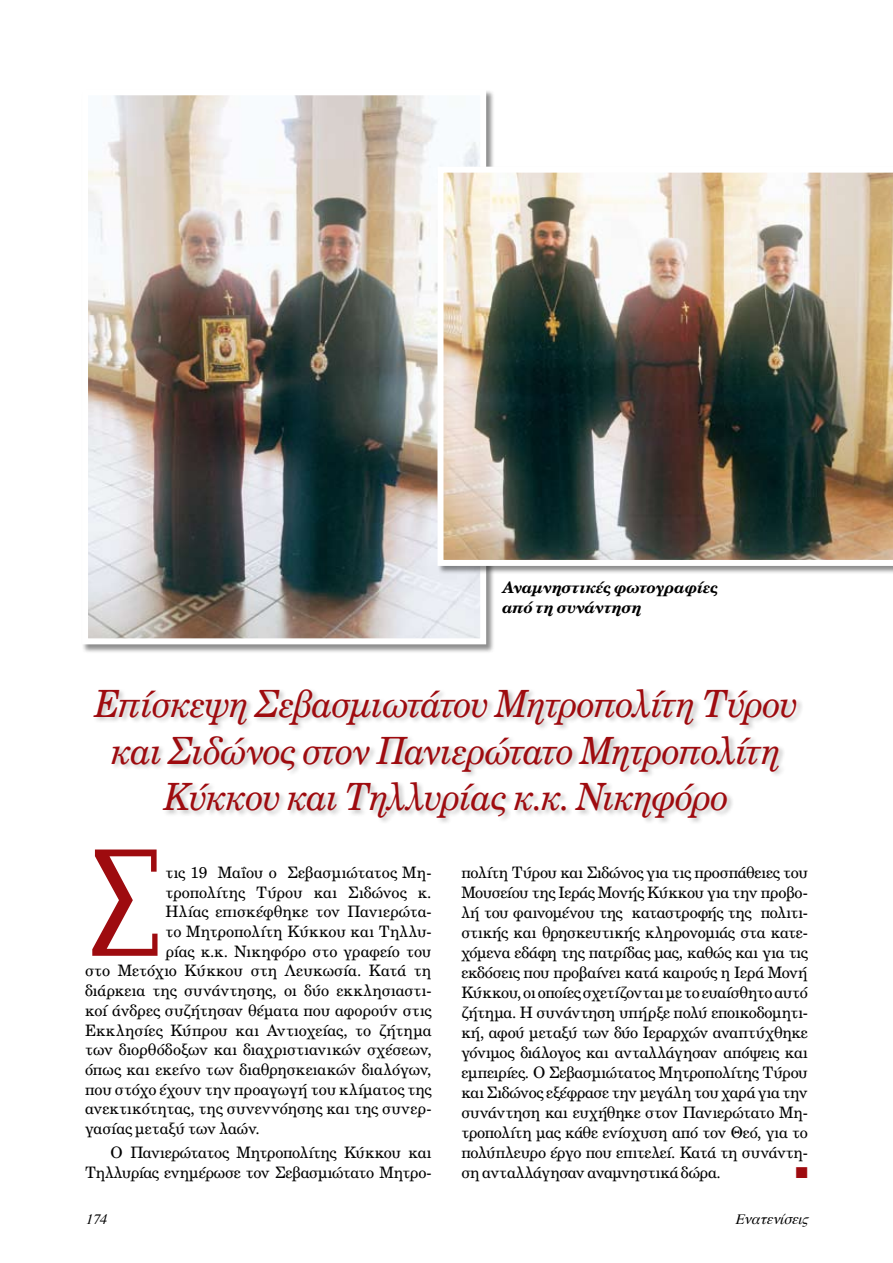
<style>
.page{position:relative;width:893px;height:1263px;background:#fff}
.page>*{position:absolute;margin:0;border:0;box-sizing:border-box;transform-origin:0 0}
.t1{font:158.4px "PF Diplomat";color:#9e0b0f;scale:.83 1}
.t2{font:37.5px/46.5px "UB Century Italic";letter-spacing:-.015em;color:#9e0b0f;text-align:center;scale:.95 1}
.t3{font:15.75px/20px "UB Century";letter-spacing:-.005em;color:#000;text-align:right}
.t4{font:italic 15.75px/20.2px "UB Century Bold";color:#000}
.t5{font:15.75px "Zapf Dingbats ITC";color:#9e0b0f}
.t6{font:italic 14.25px "Times";color:#000}
</style>
<div class="page">
<div style="left:92px;top:687px;width:769px;height:162px;background:#000;opacity:.25"></div>
<div style="left:82px;top:89px;width:419px;height:571px;background:#000;opacity:.45"></div>
<img style="left:89px;top:96px;width:390px;height:541px">
<div style="left:82px;top:89px;width:404px;height:555px;border:6px solid #fff"></div>
<div style="left:437px;top:166px;width:456px;height:414px;background:#000;opacity:.45"></div>
<img style="left:437px;top:167px;width:456px;height:399px">
<p class="t4" style="left:503px;top:577px;width:217px">Αναμνηστικές φωτογραφίες από τη συνάντηση</p>
<h2 class="t2" style="left:95px;top:680px;width:742px">Επίσκεψη Σεβασμιωτάτου Μητροπολίτη Τύρου και Σιδώνος στον Πανιερώτατο Μητροπολίτη<br>Κύκκου και Τηλλυρίας κ.κ. Νικηφόρο</h2>
<h1 class="t1" style="left:85px;top:820px;width:95px">Σ</h1>
<p class="t3" style="left:461px;top:862px;width:348px;text-align:justify">πολίτη Τύρου και Σιδώνος για τις προσπάθειες του Μουσείου της Ιεράς Μονής Κύκκου για την προβο&shy;λή του φαινομένου της καταστροφής της πολιτι&shy;στικής και θρησκευτικής κληρονομιάς στα κατε&shy;χόμενα εδάφη της πατρίδας μας, καθώς και για τις εκδόσεις που προβαίνει κατά καιρούς η Ιερά Μονή Κύκκου, οι οποίες σχετίζονται με το ευαίσθητο αυτό ζήτημα. Η συνάντηση υπήρξε πολύ εποικοδομητι&shy;κή, αφού μεταξύ των δύο Ιεραρχών αναπτύχθηκε γόνιμος διάλογος και ανταλλάγησαν απόψεις και εμπειρίες. Ο Σεβασμιώτατος Μητροπολίτης Τύρου και Σιδώνος εξέφρασε την μεγάλη του χαρά για την συνάντηση και ευχήθηκε στον Πανιερώτατο Μη&shy;τροπολίτη μας κάθε ενίσχυση από τον Θεό, για το πολύπλευρο έργο που επιτελεί. Κατά τη συνάντη&shy;ση ανταλλάγησαν αναμνηστικά δώρα.</p>
<p class="t3" style="left:165px;top:862px;width:268px">τις 19 Μαΐου ο Σεβασμιώτατος Μη-</p>
<p class="t3" style="left:165px;top:882px;width:268px">τροπολίτης Τύρου και Σιδώνος κ.</p>
<p class="t3" style="left:165px;top:901px;width:268px">Ηλίας επισκέφθηκε τον Πανιερώτα-</p>
<p class="t3" style="left:165px;top:921px;width:268px">το Μητροπολίτη Κύκκου και Τηλλυ-</p>
<p class="t3" style="left:165px;top:941px;width:268px">ρίας κ.κ. Νικηφόρο στο γραφείο του</p>
<p class="t3" style="left:85px;top:961px;width:348px">στο Μετόχιο Κύκκου στη Λευκωσία. Κατά τη</p>
<p class="t3" style="left:85px;top:980px;width:348px">διάρκεια της συνάντησης, οι δύο εκκλησιαστι-</p>
<p class="t3" style="left:85px;top:1000px;width:348px">κοί άνδρες συζήτησαν θέματα που αφορούν στις</p>
<p class="t3" style="left:85px;top:1020px;width:348px">Εκκλησίες Κύπρου και Αντιοχείας, το ζήτημα</p>
<p class="t3" style="left:85px;top:1039px;width:348px">των διορθόδοξων και διαχριστιανικών σχέσεων,</p>
<p class="t3" style="left:85px;top:1059px;width:348px">όπως και εκείνο των διαθρησκειακών διαλόγων,</p>
<p class="t3" style="left:85px;top:1079px;width:348px">που στόχο έχουν την προαγωγή του κλίματος της</p>
<p class="t3" style="left:85px;top:1099px;width:348px">ανεκτικότητας, της συνεννόησης και της συνερ-</p>
<p class="t3" style="left:85px;top:1118px;width:176px">γασίας μεταξύ των λαών.</p>
<p class="t3" style="left:85px;top:1142px;width:348px">Ο Πανιερώτατος Μητροπολίτης Κύκκου και<br>Τηλλυρίας ενημέρωσε τον Σεβασμιώτατο Μητρο-</p>
<p class="t5" style="left:796px;top:1165px;width:13px">■</p>
<p class="t6" style="left:85px;top:1205px;width:29px">174</p>
<p class="t6" style="left:735px;top:1205px;width:81px">Eνατενίσεις</p>
</div>
